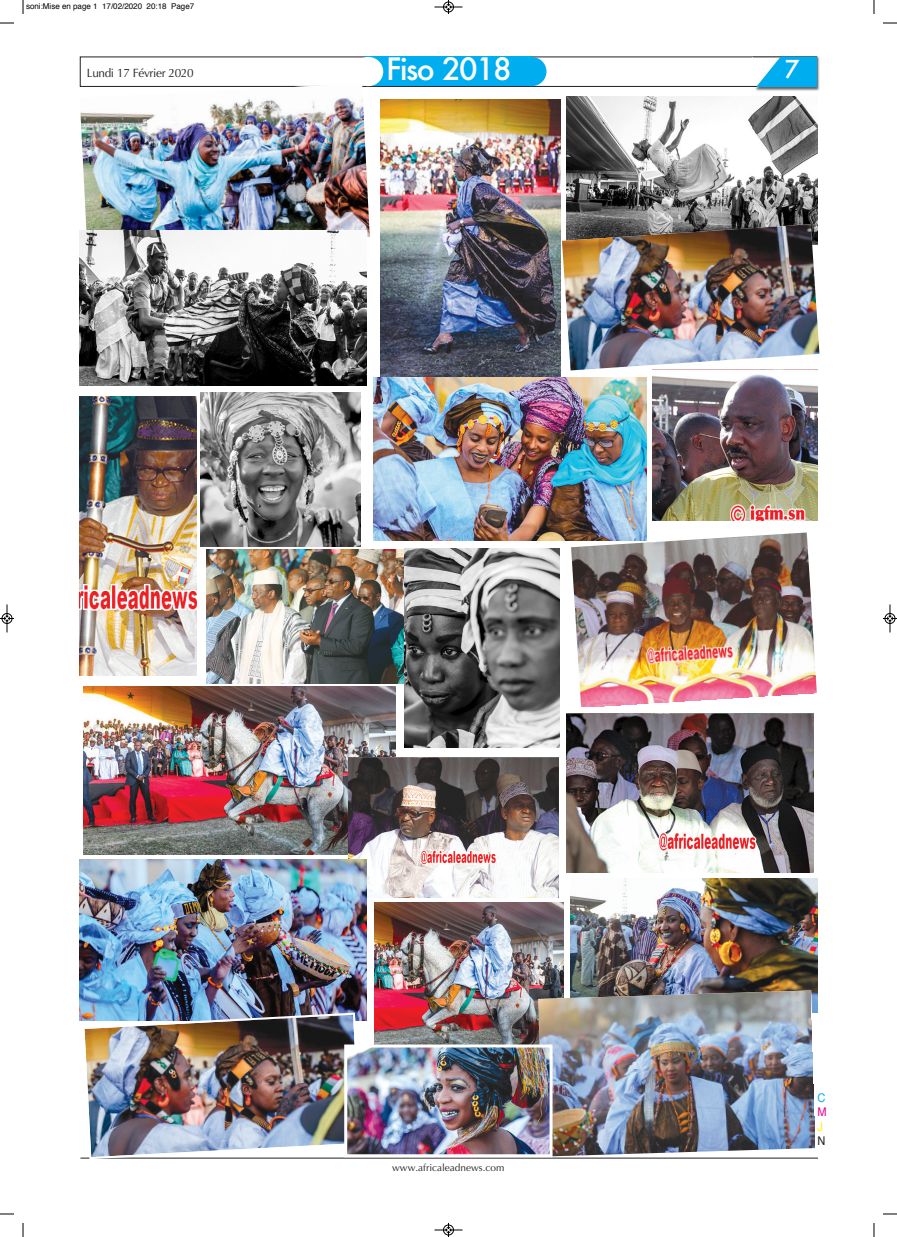
<style>
.page{position:relative;width:897px;height:1237px;background:#fff}
.page>*{position:absolute;margin:0;border:0;box-sizing:border-box;transform-origin:0 0}
.t1{font:500 30px "Futura";letter-spacing:-.05em;color:#fff}
.t2{font:500 24px "Futura";color:#fff}
.t3{font:12px "Optima";letter-spacing:-.03em;color:#231f20}
.t4{font:12px "Helvetica";color:#00aeef;scale:.92 1}
.t5{font:12px "Helvetica";color:#ed028c;scale:.92 1}
.t6{font:12px "Helvetica";color:#fff101;scale:.92 1}
.t7{font:12px "Helvetica";color:#231f20;scale:.92 1}
.t8{font:10px "Optima";color:#231f20}
.t9{font:8px "Helvetica";color:#000}
</style>
<div class="page">
<div style="left:80px;top:56px;width:737px;height:31px;border:1px solid #231f20"></div>
<div style="left:365px;top:57px;width:166px;height:29px;background:#00aeef"></div>
<img style="left:755px;top:56px;width:65px;height:35px">
<img style="left:752px;top:56px;width:65px;height:31px">
<svg style="left:756px;top:57px;width:60px;height:30px"></svg>
<div style="left:516px;top:57px;width:30px;height:29px;background:#00aeef;border-radius:50%"></div>
<div style="left:353px;top:57px;width:30px;height:29px;background:#fff;border-radius:50%"></div>
<hr style="left:80px;top:1157px;width:737px;height:1px;background:#231f20">
<img style="left:80px;top:84px;width:290px;height:153px">
<img style="left:80px;top:230px;width:286px;height:155px">
<img style="left:380px;top:99px;width:180px;height:278px">
<img style="left:566px;top:96px;width:251px;height:128px">
<img style="left:562px;top:224px;width:257px;height:146px">
<div style="left:652px;top:365px;width:165px;height:155px;background:#fff"></div>
<img style="left:652px;top:369px;width:165px;height:151px">
<img style="left:373px;top:377px;width:273px;height:163px">
<img style="left:201px;top:392px;width:160px;height:154px">
<img style="left:80px;top:396px;width:116px;height:279px">
<img style="left:206px;top:549px;width:199px;height:134px">
<img style="left:571px;top:532px;width:246px;height:175px">
<img style="left:405px;top:548px;width:154px;height:199px">
<img style="left:566px;top:713px;width:247px;height:159px">
<img style="left:84px;top:686px;width:311px;height:168px">
<img style="left:348px;top:757px;width:210px;height:140px">
<img style="left:80px;top:859px;width:286px;height:161px">
<img style="left:81px;top:1011px;width:282px;height:148px">
<img style="left:374px;top:902px;width:189px;height:142px">
<img style="left:570px;top:878px;width:247px;height:134px">
<img style="left:538px;top:990px;width:276px;height:166px">
<img style="left:348px;top:1048px;width:200px;height:105px">
<div style="left:344px;top:1044px;width:208px;height:113px;border:3px solid #fff"></div>
<svg style="left:23px;top:0;width:1px;height:14px"></svg>
<svg style="left:0;top:23px;width:14px;height:1px"></svg>
<svg style="left:873px;top:0;width:1px;height:14px"></svg>
<svg style="left:883px;top:23px;width:13px;height:1px"></svg>
<svg style="left:23px;top:1223px;width:1px;height:14px"></svg>
<svg style="left:0;top:1213px;width:14px;height:1px"></svg>
<svg style="left:873px;top:1223px;width:1px;height:14px"></svg>
<svg style="left:883px;top:1213px;width:13px;height:1px"></svg>
<svg style="left:434px;top:0;width:29px;height:14px"></svg>
<svg style="left:434px;top:1223px;width:29px;height:14px"></svg>
<svg style="left:0;top:604px;width:14px;height:29px"></svg>
<svg style="left:883px;top:604px;width:13px;height:29px"></svg>
<p class="t9" style="left:26px;top:3px;width:170px">soni:Mise en page 1 17/02/2020 20:18 Page7</p>
<h3 class="t3" style="left:87px;top:66px;width:108px">Lundi 17 Février 2020</h3>
<h1 class="t1" style="left:386px;top:49px;width:127px">Fiso 2018</h1>
<h2 class="t2" style="left:784px;top:53px;width:16px">7</h2>
<p class="t8" style="left:392px;top:1162px;width:114px">www.africaleadnews.com</p>
<h3 class="t4" style="left:817px;top:1092px;width:10px">C</h3>
<h3 class="t5" style="left:817px;top:1107px;width:11px">M</h3>
<h3 class="t6" style="left:817px;top:1121px;width:7px">J</h3>
<h3 class="t7" style="left:817px;top:1135px;width:10px">N</h3>
</div>
